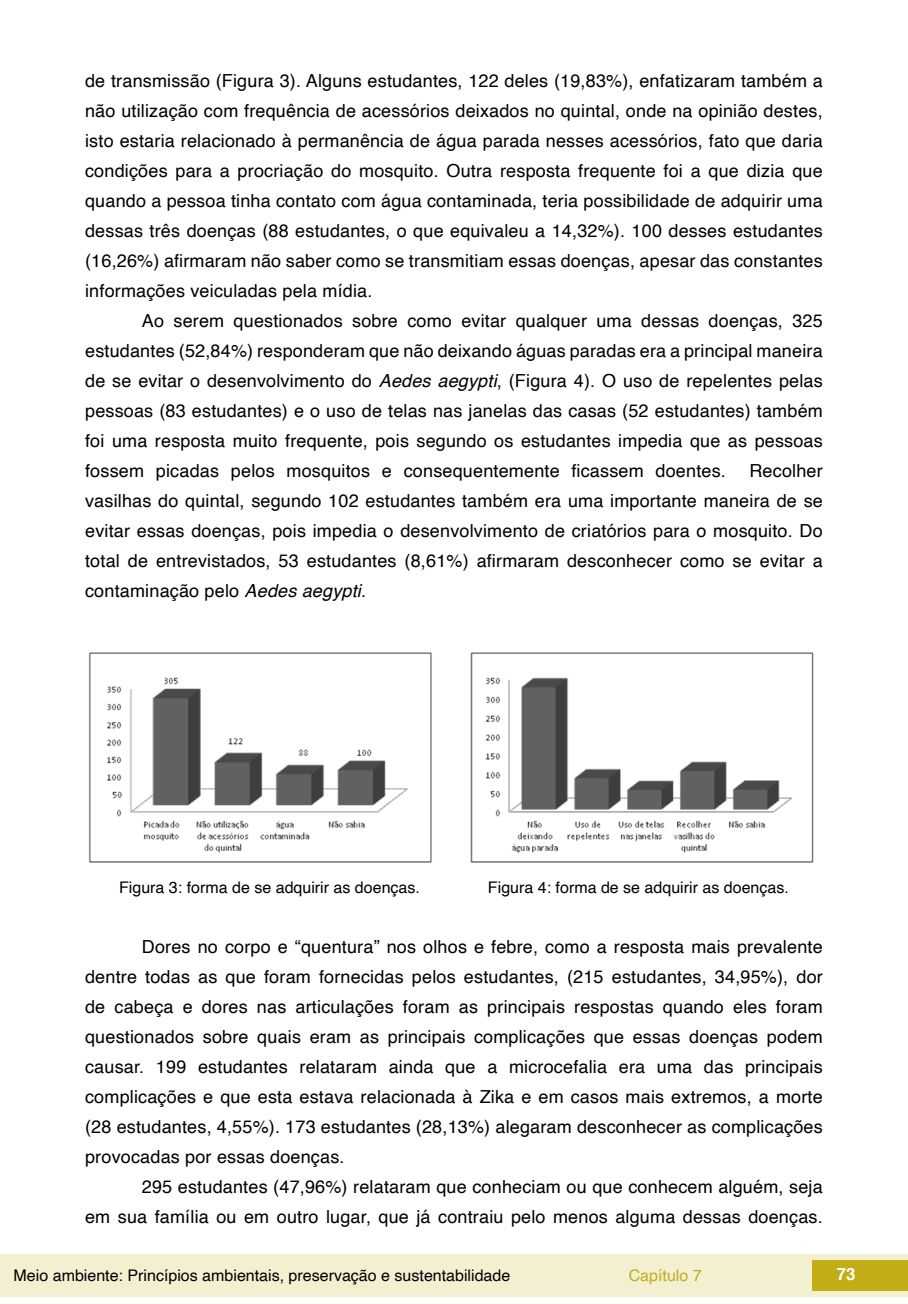
<style>
.page{position:relative;width:908px;height:1304px;background:#fff}
.page>*{position:absolute;margin:0;border:0;box-sizing:border-box;transform-origin:0 0}
.t1{font:18px/30px "Helvetica";letter-spacing:.01em;color:#000;text-align:justify}
.t2{font:700 16.8px "Helvetica";color:#fff}
.t3{font:16px "Helvetica";color:#000}
.t4{font:16px "Helvetica";color:#c3ad17}
.s1{font-style:italic}
</style>
<div class="page">
<div style="left:0;top:1254px;width:906px;height:43px;background:#f3efd1"></div>
<div style="left:812px;top:1261px;width:95px;height:30px;background:#c3ad17"></div>
<img style="left:89px;top:652px;width:723px;height:211px">
<p class="t1" style="left:85px;top:66px;width:739px">de transmissão (Figura 3). Alguns estudantes, 122 deles (19,83%), enfatizaram também a não utilização com frequência de acessórios deixados no quintal, onde na opinião destes, isto estaria relacionado à permanência de água parada nesses acessórios, fato que daria condições para a procriação do mosquito. Outra resposta frequente foi a que dizia que quando a pessoa tinha contato com água contaminada, teria possibilidade de adquirir uma dessas três doenças (88 estudantes, o que equivaleu a 14,32%). 100 desses estudantes (16,26%) afirmaram não saber como se transmitiam essas doenças, apesar das constantes informações veiculadas pela mídia.</p>
<p class="t1" style="left:85px;top:306px;width:738px;text-indent:57px">Ao serem questionados sobre como evitar qualquer uma dessas doenças, 325 estudantes (52,84%) responderam que não deixando águas paradas era a principal maneira de se evitar o desenvolvimento do <span class="s1">Aedes aegypti</span>, (Figura 4). O uso de repelentes pelas pessoas (83 estudantes) e o uso de telas nas janelas das casas (52 estudantes) também foi uma resposta muito frequente, pois segundo os estudantes impedia que as pessoas fossem picadas pelos mosquitos e consequentemente ficassem doentes.</p>
<p class="t1" style="left:85px;top:457px;width:738px;text-indent:664px">Recolher vasilhas do quintal, segundo 102 estudantes também era uma importante maneira de se evitar essas doenças, pois impedia o desenvolvimento de criatórios para o mosquito. Do total de entrevistados, 53 estudantes (8,61%) afirmaram desconhecer como se evitar a contaminação pelo <span class="s1">Aedes aegypti</span>.</p>
<p class="t3" style="left:119px;top:875px;width:302px">Figura 3: forma de se adquirir as doenças.</p>
<p class="t3" style="left:488px;top:875px;width:302px">Figura 4: forma de se adquirir as doenças.</p>
<p class="t1" style="left:85px;top:932px;width:738px;text-indent:57px">Dores no corpo e “quentura” nos olhos e febre, como a resposta mais prevalente dentre todas as que foram fornecidas pelos estudantes, (215 estudantes, 34,95%), dor de cabeça e dores nas articulações foram as principais respostas quando eles foram questionados sobre quais eram as principais complicações que essas doenças podem causar. 199 estudantes relataram ainda que a microcefalia era uma das principais complicações e que esta estava relacionada à Zika e em casos mais extremos, a morte (28 estudantes, 4,55%). 173 estudantes (28,13%) alegaram desconhecer as complicações provocadas por essas doenças.</p>
<p class="t1" style="left:85px;top:1172px;width:738px;text-align:right">295 estudantes (47,96%) relataram que conheciam ou que conhecem alguém, seja<br>em sua família ou em outro lugar, que já contraiu pelo menos alguma dessas doenças.</p>
<p class="t3" style="left:14px;top:1263px;width:498px">Meio ambiente: Princípios ambientais, preservação e sustentabilidade</p>
<p class="t4" style="left:628px;top:1263px;width:74px">Capítulo 7</p>
<p class="t2" style="left:836px;top:1261px;width:20px">73</p>
</div>
